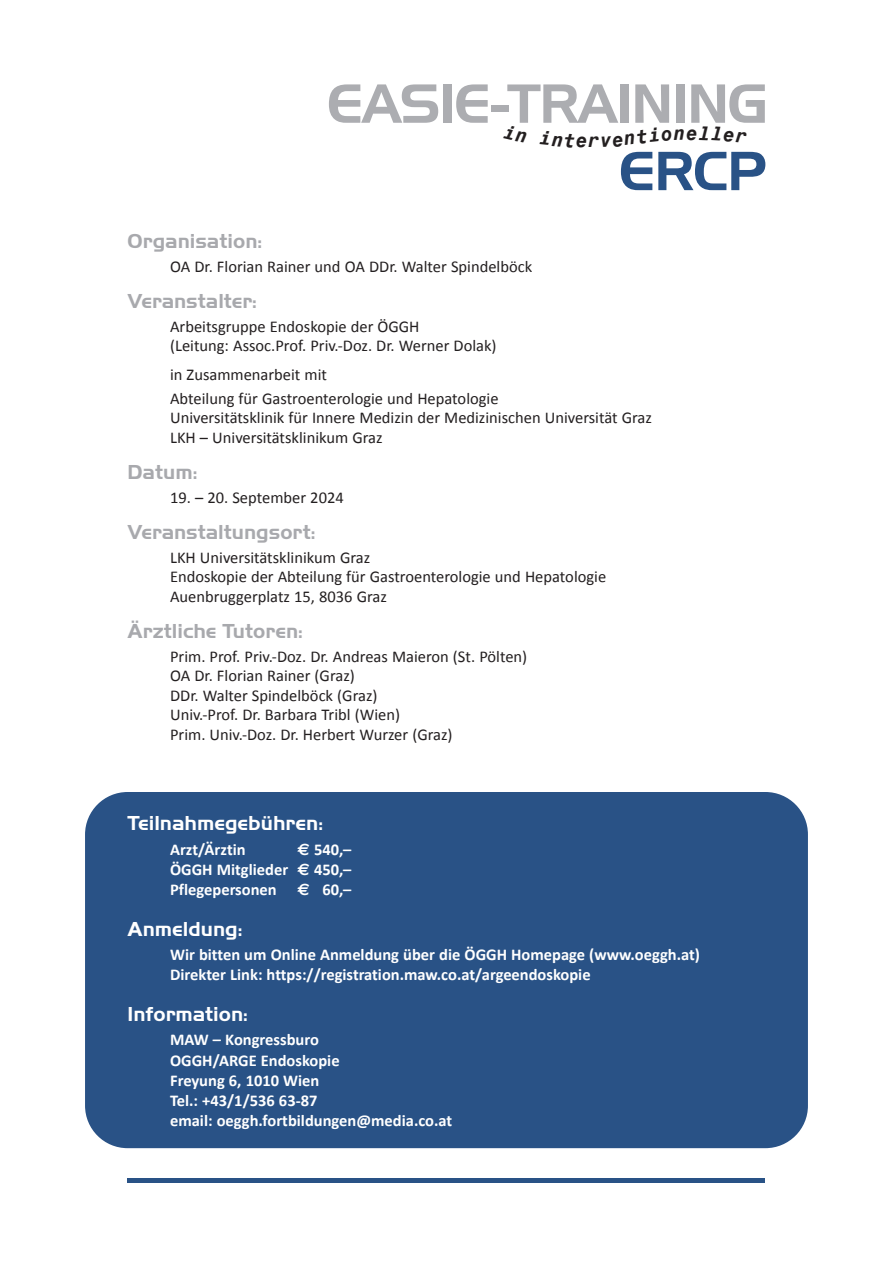
<style>
.page{position:relative;width:893px;height:1263px;background:#fff}
.page>*{position:absolute;margin:0;border:0;box-sizing:border-box;transform-origin:0 0}
.t1{font:53.4px "Handel Gothic BT";letter-spacing:-.02em;color:#acadb1}
.t2{font:53.4px "Handel Gothic BT";color:#295286}
.t3{font:700 21px "Handel Got D";color:#a8a9ad}
.t4{font:700 21px "Handel Got D";color:#fff}
.t5{font:italic 700 19.05px "Monospace 821 BT";color:#231f20}
.t6{font:16.5px/19.5px "Calibri";color:#231f20}
.t7{font:700 16.5px/20.2px "Calibri";color:#fff;text-align:right}
.s1{font-family:"Euro Sans"}
</style>
<div class="page">
<hr style="left:128px;top:1178px;width:637px;height:4px;background:#295286">
<div style="left:85px;top:792px;width:723px;height:356px;background:#295286;border-radius:43px"></div>
<p class="t1" style="left:327px;top:84px;width:442px">EASIE-TRAINING</p>
<p class="t5" style="left:686px;top:121px;width:13px">e</p>
<p class="t2" style="left:619px;top:152px;width:149px">ERCP</p>
<p class="t3" style="left:128px;top:233px;width:136px">Organisation:</p>
<p class="t6" style="left:170px;top:256px;width:364px">OA Dr. Florian Rainer und OA DDr. Walter Spindelböck</p>
<p class="t3" style="left:128px;top:293px;width:131px">Veranstalter:</p>
<p class="t6" style="left:170px;top:316px;width:328px">Arbeitsgruppe Endoskopie der ÖGGH<br>(Leitung: Assoc.Prof. Priv.-Doz. Dr. Werner Dolak)</p>
<p class="t6" style="left:170px;top:364px;width:158px">in Zusammenarbeit mit</p>
<p class="t6" style="left:170px;top:388px;width:330px">Abteilung für Gastroenterologie und Hepatologie</p>
<p class="t6" style="left:170px;top:408px;width:483px">Universitätsklinik für Innere Medizin der Medizinischen Universität Graz</p>
<p class="t6" style="left:170px;top:427px;width:214px">LKH – Universitätsklinikum Graz</p>
<p class="t3" style="left:128px;top:464px;width:71px">Datum:</p>
<p class="t6" style="left:170px;top:487px;width:175px">19. – 20. September 2024</p>
<p class="t3" style="left:128px;top:524px;width:189px">Veranstaltungsort:</p>
<p class="t6" style="left:170px;top:547px;width:202px">LKH Universitätsklinikum Graz</p>
<p class="t6" style="left:170px;top:567px;width:438px">Endoskopie der Abteilung für Gastroenterologie und Hepatologie</p>
<p class="t6" style="left:170px;top:586px;width:218px">Auenbruggerplatz 15, 8036 Graz</p>
<p class="t3" style="left:128px;top:623px;width:177px">Ärztliche Tutoren:</p>
<p class="t6" style="left:170px;top:646px;width:359px">Prim. Prof. Priv.-Doz. Dr. Andreas Maieron (St. Pölten)</p>
<p class="t6" style="left:170px;top:666px;width:186px">OA Dr. Florian Rainer (Graz)</p>
<p class="t6" style="left:170px;top:685px;width:209px">DDr. Walter Spindelböck (Graz)</p>
<p class="t6" style="left:170px;top:705px;width:231px">Univ.-Prof. Dr. Barbara Tribl (Wien)</p>
<p class="t6" style="left:170px;top:724px;width:284px">Prim. Univ.-Doz. Dr. Herbert Wurzer (Graz)</p>
<p class="t4" style="left:128px;top:815px;width:197px">Teilnahmegebühren:</p>
<p class="t7" style="left:170px;top:839px;width:77px">Arzt/Ärztin</p>
<p class="t7" style="left:170px;top:839px;width:183px"><span class="s1">€</span> 540,–<br>ÖGGH Mitglieder <span class="s1">€</span> 450,–</p>
<p class="t7" style="left:170px;top:879px;width:108px">Pflegepersonen</p>
<p class="t7" style="left:298px;top:879px;width:55px"><span class="s1">€</span> 60,–</p>
<p class="t4" style="left:128px;top:921px;width:116px">Anmeldung:</p>
<p class="t7" style="left:170px;top:944px;width:531px">Wir bitten um Online Anmeldung über die ÖGGH Homepage (www.oeggh.at)</p>
<p class="t7" style="left:170px;top:964px;width:422px">Direkter Link: https://registration.maw.co.at/argeendoskopie</p>
<p class="t4" style="left:128px;top:1006px;width:122px">Information:</p>
<p class="t7" style="left:170px;top:1029px;width:150px">MAW – Kongressburo</p>
<p class="t7" style="left:170px;top:1050px;width:171px">OGGH/ARGE Endoskopie</p>
<p class="t7" style="left:170px;top:1070px;width:151px">Freyung 6, 1010 Wien</p>
<p class="t7" style="left:170px;top:1090px;width:149px">Tel.: +43/1/536 63-87</p>
<p class="t7" style="left:170px;top:1110px;width:284px">email: oeggh.fortbildungen@media.co.at</p>
</div>
